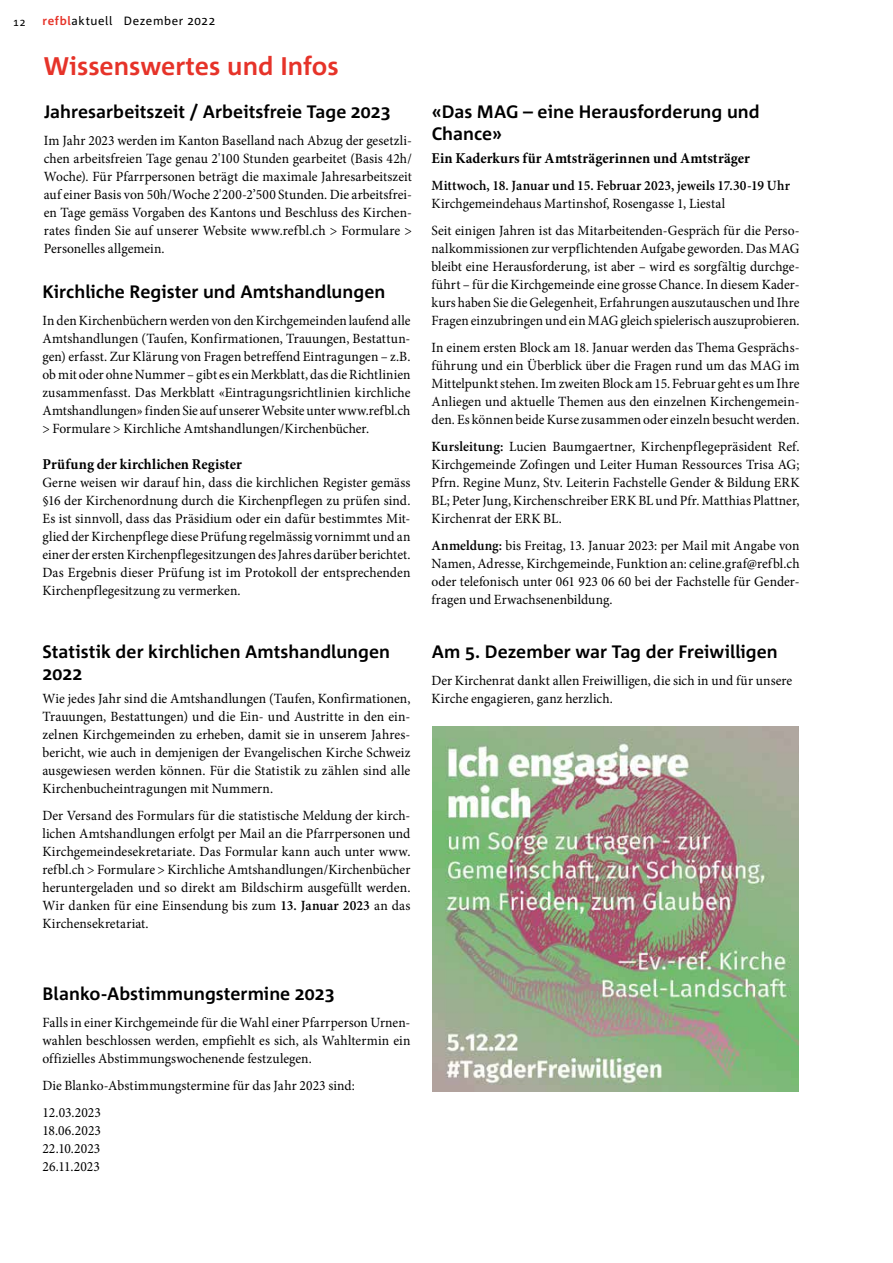
<style>
.page{position:relative;width:893px;height:1263px;background:#fff}
.page>*{position:absolute;margin:0;border:0;box-sizing:border-box;transform-origin:0 0}
.t1{font:700 25.5px "Corpid C1";color:#e63329}
.t2{font:700 18px/21.6px "Corpid C1";color:#000}
.t3{font:700 15px "Minion Pro";letter-spacing:.005em;color:#000;scale:.96 1}
.t4{font:14.1px/18px "Minion Pro";letter-spacing:.005em;color:#000;text-align:justify;scale:.96 1}
.t5{font:14.1px/18px "Minion Pro";letter-spacing:.005em;color:#000;text-align:justify;scale:.95 1}
.t6{font:14.1px/18px "Minion Pro";letter-spacing:.005em;color:#000;text-align:justify}
.t7{font:600 14.1px "Minion Pro";letter-spacing:.005em;color:#000;scale:.96 1}
.t8{font:12px "Corpid C1";letter-spacing:.05em;color:#000}
.t9{font:10.5px "Corpid C1";color:#000}
.s1{font-weight:700;color:#e63329}
.s2{font-weight:600}
</style>
<div class="page">
<img style="left:433px;top:726px;width:365px;height:365px">
<p class="t9" style="left:13px;top:15px;width:14px">12</p>
<p class="t8" style="left:43px;top:14px;width:174px"><span class="s1">refbl</span>aktuell Dezember 2022</p>
<h1 class="t1" style="left:44px;top:50px;width:296px">Wissenswertes und Infos</h1>
<p class="t2" style="left:44px;top:101px;width:348px">Jahresarbeitszeit / Arbeitsfreie Tage 2023</p>
<p class="t4" style="left:44px;top:132px;width:385px">Im Jahr 2023 werden im Kanton Baselland nach Abzug der gesetzli&shy;chen arbeitsfreien Tage genau 2'100 Stunden gearbeitet (Basis 42h/ Woche). Für Pfarrpersonen beträgt die maximale Jahresarbeitszeit auf einer Basis von 50h/Woche 2'200-2’500 Stunden. Die arbeitsfrei&shy;en Tage gemäss Vorgaben des Kantons und Beschluss des Kirchen&shy;rates finden Sie auf unserer Website www.refbl.ch &gt; Formulare &gt; Personelles allgemein.</p>
<p class="t2" style="left:43px;top:281px;width:344px">Kirchliche Register und Amtshandlungen</p>
<p class="t5" style="left:42px;top:312px;width:389px">In den Kirchenbüchern werden von den Kirchgemeinden laufend alle Amtshandlungen (Taufen, Konfirmationen, Trauungen, Bestattun&shy;gen) erfasst. Zur Klärung von Fragen betreffend Eintragungen – z.B. ob mit oder ohne Nummer – gibt es ein Merkblatt, das die Richtlinien zusammenfasst. Das Merkblatt «Eintragungsrichtlinien kirchliche Amtshandlungen» finden Sie auf unserer Website unter www.refbl.ch &gt; Formulare &gt; Kirchliche Amtshandlungen/Kirchenbücher.</p>
<p class="t3" style="left:42px;top:456px;width:209px">Prüfung der kirchlichen Register</p>
<p class="t4" style="left:42px;top:474px;width:385px">Gerne weisen wir darauf hin, dass die kirchlichen Register gemäss §16 der Kirchenordnung durch die Kirchenpflegen zu prüfen sind.<br>Es ist sinnvoll, dass das Präsidium oder ein dafür bestimmtes Mit&shy;glied der Kirchenpflege diese Prüfung regelmässig vornimmt und an einer der ersten Kirchenpflegesitzungen des Jahres darüber berichtet.<br>Das Ergebnis dieser Prüfung ist im Protokoll der entsprechenden Kirchenpflegesitzung zu vermerken.</p>
<p class="t2" style="left:43px;top:641px;width:349px">Statistik der kirchlichen Amtshandlungen<br>2022</p>
<p class="t4" style="left:42px;top:690px;width:385px">Wie jedes Jahr sind die Amtshandlungen (Taufen, Konfirmationen, Trauungen, Bestattungen) und die Ein- und Austritte in den ein&shy;zelnen Kirchgemeinden zu erheben, damit sie in unserem Jahres&shy;bericht, wie auch in demjenigen der Evangelischen Kirche Schweiz ausgewiesen werden können. Für die Statistik zu zählen sind alle Kirchenbucheintragungen mit Nummern.</p>
<p class="t4" style="left:42px;top:807px;width:385px">Der Versand des Formulars für die statistische Meldung der kirch&shy;lichen Amtshandlungen erfolgt per Mail an die Pfarrpersonen und Kirchgemeindesekretariate. Das Formular kann auch unter www. refbl.ch &gt; Formulare &gt; Kirchliche Amtshandlungen/Kirchenbücher heruntergeladen und so direkt am Bildschirm ausgefüllt werden.<br>Wir danken für eine Einsendung bis zum <span class="s2">13. Januar 2023</span> an das Kirchensekretariat.</p>
<p class="t2" style="left:432px;top:101px;width:330px">«Das MAG – eine Herausforderung und<br>Chance»</p>
<p class="t3" style="left:431px;top:150px;width:333px">Ein Kaderkurs für Amtsträgerinnen und Amtsträger</p>
<p class="t7" style="left:431px;top:177px;width:375px">Mittwoch, 18. Januar und 15. Februar 2023, jeweils 17.30-19 Uhr</p>
<p class="t4" style="left:431px;top:190px;width:385px;line-height:27px">Kirchgemeindehaus Martinshof, Rosengasse 1, Liestal<br>Seit einigen Jahren ist das Mitarbeitenden-Gespräch für die Perso-</p>
<p class="t4" style="left:431px;top:240px;width:385px">nalkommissionen zur verpflichtenden Aufgabe geworden. Das MAG bleibt eine Herausforderung, ist aber – wird es sorgfältig durchge&shy;führt – für die Kirchgemeinde eine grosse Chance. In diesem Kader&shy;kurs haben Sie die Gelegenheit, Erfahrungen auszutauschen und Ihre Fragen einzubringen und ein MAG gleich spielerisch auszuprobieren.</p>
<p class="t4" style="left:431px;top:339px;width:385px">In einem ersten Block am 18. Januar werden das Thema Gesprächs&shy;führung und ein Überblick über die Fragen rund um das MAG im Mittelpunkt stehen. Im zweiten Block am 15. Februar geht es um Ihre Anliegen und aktuelle Themen aus den einzelnen Kirchengemein&shy;den. Es können beide Kurse zusammen oder einzeln besucht werden.</p>
<p class="t6" style="left:431px;top:438px;width:370px"><span class="s2">Kursleitung:</span> Lucien Baumgaertner, Kirchenpflegepräsident Ref.<br>Kirchgemeinde Zofingen und Leiter Human Ressources Trisa AG; Pfrn. Regine Munz, Stv. Leiterin Fachstelle Gender &amp; Bildung ERK BL; Peter Jung, Kirchenschreiber ERK BL und Pfr. Matthias Plattner, Kirchenrat der ERK BL.</p>
<p class="t4" style="left:431px;top:537px;width:385px"><span class="s2">Anmeldung:</span> bis Freitag, 13. Januar 2023: per Mail mit Angabe von Namen, Adresse, Kirchgemeinde, Funktion an: celine.graf@refbl.ch oder telefonisch unter 061 923 06 60 bei der Fachstelle für Gender&shy;fragen und Erwachsenenbildung.</p>
<p class="t2" style="left:432px;top:641px;width:347px">Am 5. Dezember war Tag der Freiwilligen</p>
<p class="t4" style="left:431px;top:672px;width:377px">Der Kirchenrat dankt allen Freiwilligen, die sich in und für unsere<br>Kirche engagieren, ganz herzlich.</p>
<p class="t2" style="left:43px;top:983px;width:293px">Blanko-Abstimmungstermine 2023</p>
<p class="t4" style="left:42px;top:1014px;width:385px">Falls in einer Kirchgemeinde für die Wahl einer Pfarrperson Urnen&shy;wahlen beschlossen werden, empfiehlt es sich, als Wahltermin ein offizielles Abstimmungswochenende festzulegen.</p>
<p class="t4" style="left:42px;top:1072px;width:327px;line-height:27px">Die Blanko-Abstimmungstermine für das Jahr 2023 sind:<br>12.03.2023</p>
<p class="t4" style="left:42px;top:1122px;width:63px">18.06.2023<br>22.10.2023<br>26.11.2023</p>
</div>
